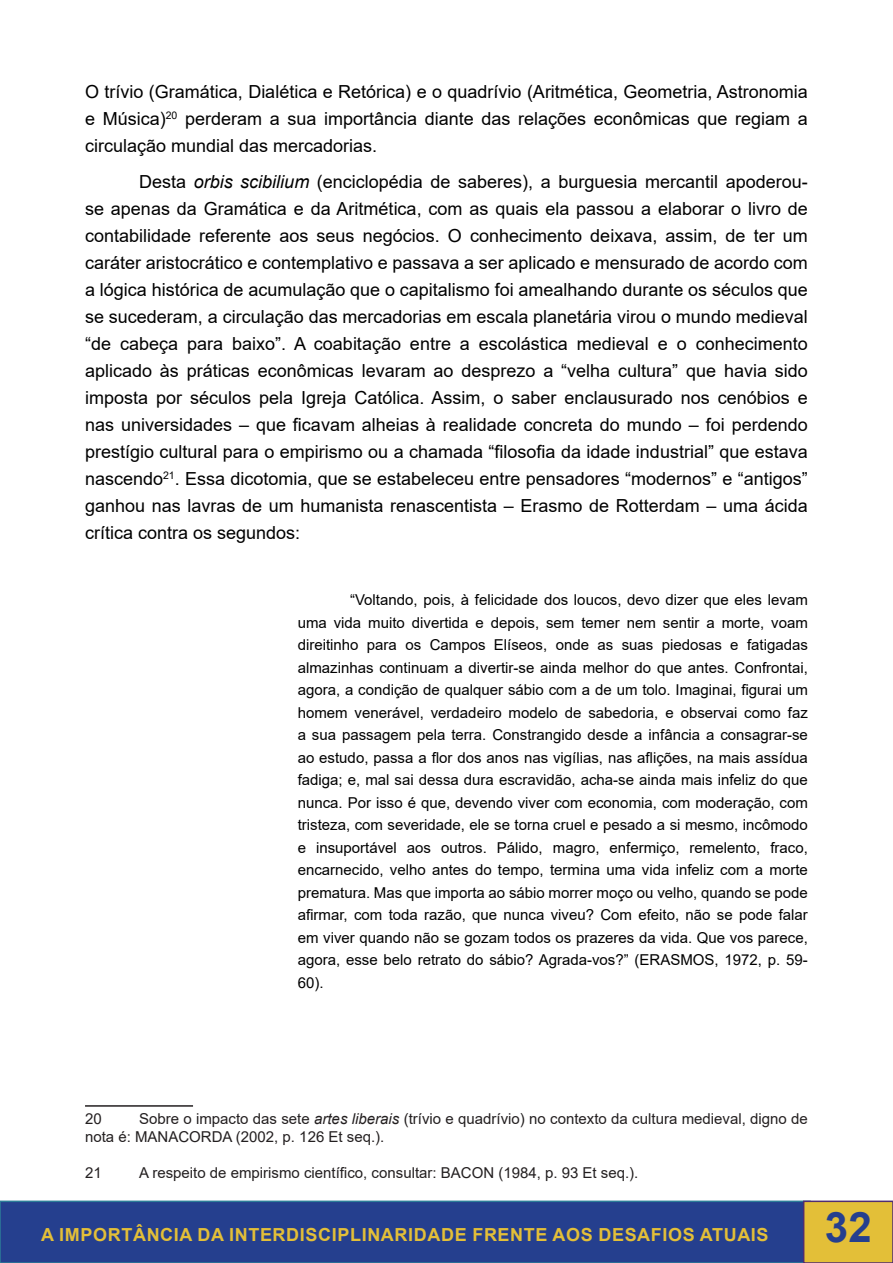
<style>
.page{position:relative;width:893px;height:1263px;background:#fff}
.page>*{position:absolute;margin:0;border:0;box-sizing:border-box;transform-origin:0 0}
.t1{font:700 42px "Arial";color:#253f8e}
.t2{font:18px/27px "Arial";color:#000;text-align:justify}
.t3{font:700 18px "Arial";letter-spacing:.035em;color:#e3bf38}
.t4{font:15px/22.5px "Arial";color:#000;text-align:justify}
.t5{font:15px/18px "Arial";color:#231f20}
.s1{font-style:italic}
</style>
<div class="page">
<div style="left:0;top:1200px;width:811px;height:63px;background:#253f8e;border:2px solid #2c7d98"></div>
<div style="left:803px;top:1200px;width:90px;height:63px;background:#e3bf38;border:2px solid #502d71"></div>
<hr style="left:85px;top:1105px;width:108px;height:2px;background:#231f20">
<p class="t2" style="left:85px;top:78px;width:724px">O trívio (Gramática, Dialética e Retórica) e o quadrívio (Aritmética, Geometria, Astronomia e Música)<sup>20</sup> perderam a sua importância diante das relações econômicas que regiam a circulação mundial das mercadorias.</p>
<p class="t2" style="left:85px;top:168px;width:724px;text-indent:54px">Desta <span class="s1">orbis scibilium</span> (enciclopédia de saberes), a burguesia mercantil apoderou&shy;se apenas da Gramática e da Aritmética, com as quais ela passou a elaborar o livro de contabilidade referente aos seus negócios. O conhecimento deixava, assim, de ter um caráter aristocrático e contemplativo e passava a ser aplicado e mensurado de acordo com a lógica histórica de acumulação que o capitalismo foi amealhando durante os séculos que se sucederam, a circulação das mercadorias em escala planetária virou o mundo medieval “de cabeça para baixo”. A coabitação entre a escolástica medieval e o conhecimento aplicado às práticas econômicas levaram ao desprezo a “velha cultura” que havia sido imposta por séculos pela Igreja Católica. Assim, o saber enclausurado nos cenóbios e nas universidades – que ficavam alheias à realidade concreta do mundo – foi perdendo prestígio cultural para o empirismo ou a chamada “filosofia da idade industrial” que estava nascendo<sup>21</sup>. Essa dicotomia, que se estabeleceu entre pensadores “modernos” e “antigos” ganhou nas lavras de um humanista renascentista – Erasmo de Rotterdam – uma ácida crítica contra os segundos:</p>
<p class="t4" style="left:298px;top:589px;width:512px;text-indent:52px">“Voltando, pois, à felicidade dos loucos, devo dizer que eles levam uma vida muito divertida e depois, sem temer nem sentir a morte, voam direitinho para os Campos Elíseos, onde as suas piedosas e fatigadas almazinhas continuam a divertir-se ainda melhor do que antes. Confrontai, agora, a condição de qualquer sábio com a de um tolo. Imaginai, figurai um homem venerável, verdadeiro modelo de sabedoria, e observai como faz a sua passagem pela terra. Constrangido desde a infância a consagrar-se ao estudo, passa a flor dos anos nas vigílias, nas aflições, na mais assídua fadiga; e, mal sai dessa dura escravidão, acha-se ainda mais infeliz do que nunca. Por isso é que, devendo viver com economia, com moderação, com tristeza, com severidade, ele se torna cruel e pesado a si mesmo, incômodo e insuportável aos outros. Pálido, magro, enfermiço, remelento, fraco, encarnecido, velho antes do tempo, termina uma vida infeliz com a morte prematura. Mas que importa ao sábio morrer moço ou velho, quando se pode afirmar, com toda razão, que nunca viveu? Com efeito, não se pode falar em viver quando não se gozam todos os prazeres da vida. Que vos parece, agora, esse belo retrato do sábio? Agrada-vos?” (ERASMOS, 1972, p. 59- 60).</p>
<p class="t5" style="left:85px;top:1109px;width:724px;text-indent:54px">Sobre o impacto das sete <span class="s1">artes liberais</span> (trívio e quadrívio) no contexto da cultura medieval, digno de nota é: MANACORDA (2002, p. 126 Et seq.).</p>
<p class="t5" style="left:85px;top:1163px;width:18px">21</p>
<p class="t5" style="left:139px;top:1163px;width:501px">A respeito de empirismo científico, consultar: BACON (1984, p. 93 Et seq.).</p>
<p class="t5" style="left:85px;top:1109px;width:18px">20</p>
<p class="t3" style="left:41px;top:1222px;width:729px">A IMPORTÂNCIA DA INTERDISCIPLINARIDADE FRENTE AOS DESAFIOS ATUAIS</p>
<h1 class="t1" style="left:825px;top:1198px;width:48px">32</h1>
</div>
